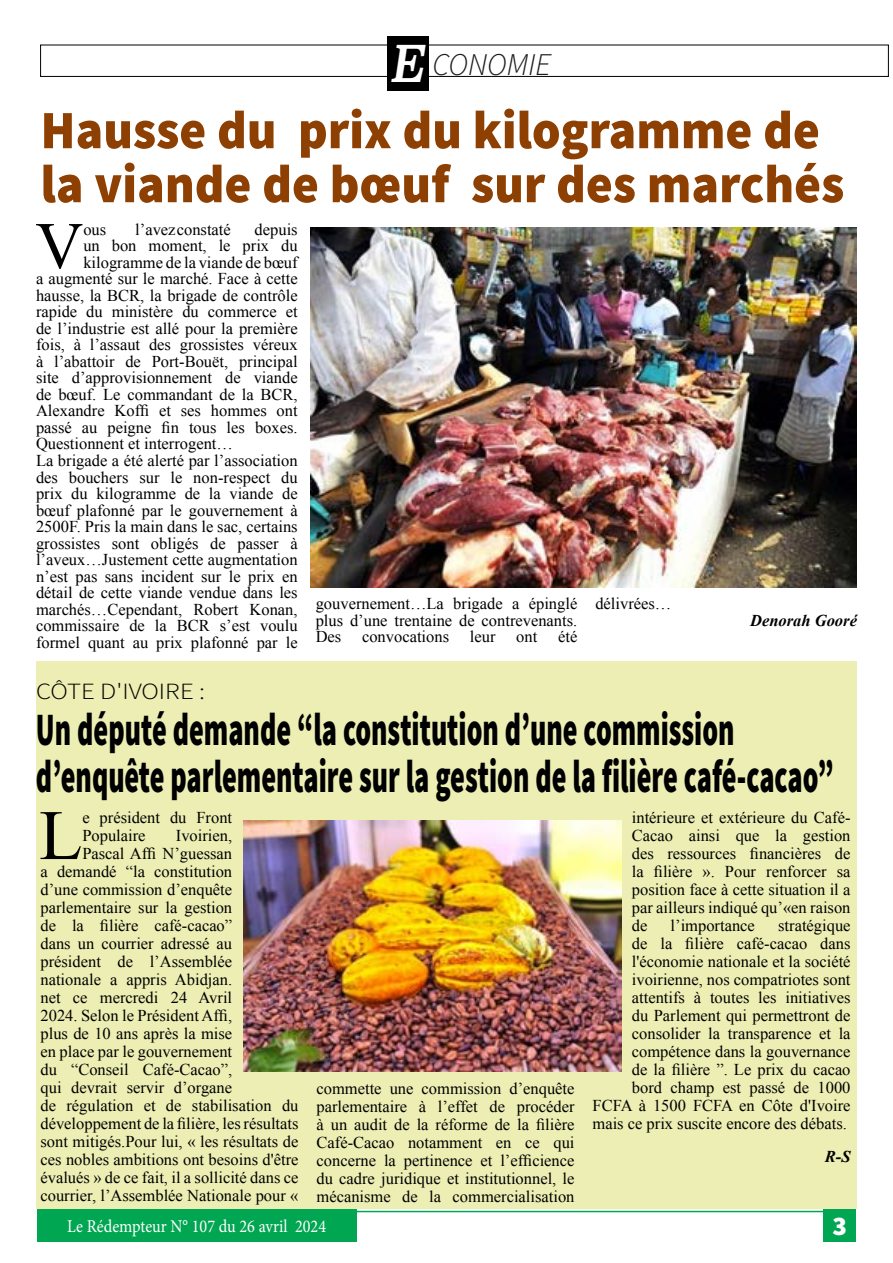
<style>
.page{position:relative;width:893px;height:1263px;background:#fff}
.page>*{position:absolute;margin:0;border:0;box-sizing:border-box;transform-origin:0 0}
.t1{font:70.8px "Times New Roman";color:#000}
.t2{font:66.3px "Times New Roman";color:#000}
.t3{font:900 54px/54px "Source Sans Pro";color:#8e4003;scale:.95 1}
.t4{font:900 46.5px/46.5px "Source Sans Pro";color:#000;scale:.61 1}
.t5{font:italic 300 31.65px "Source Sans Pro";color:#1c1c1c}
.t6{font:900 27px "Source Sans Pro";color:#fff}
.t7{font:300 23.25px "Source Sans Pro";color:#000;scale:1.16 1}
.t8{font:18px "Minion Pro";color:#fff;scale:.9 1}
.t9{font:16.5px/18px "Times New Roman";color:#000;text-align:justify}
.t10{font:italic 700 16.5px "Times New Roman";color:#000}
.s1{font-family:"Superclarendon";font-weight:400;font-size:49.5px;color:#fff}
</style>
<div class="page">
<div style="left:36px;top:662px;width:821px;height:547px;background:#eceeb3"></div>
<div style="left:824px;top:1209px;width:32px;height:32px;background:#00a651"></div>
<div style="left:37px;top:1209px;width:319px;height:33px;background:#00a651"></div>
<hr style="left:327px;top:1211px;width:529px;height:1px;background:#00a651">
<div style="left:40px;top:45px;width:848px;height:32px;border:1px solid #000"></div>
<div style="left:387px;top:36px;width:42px;height:54px;background:#000"></div>
<img style="left:310px;top:227px;width:547px;height:360px">
<img style="left:243px;top:821px;width:378px;height:250px">
<h3 class="t5" style="left:390px;top:45px;width:163px"><span class="s1">E</span> CONOMIE</h3>
<h3 class="t3" style="left:40px;top:106px;width:848px">Hausse du prix du kilogramme de la viande de bœuf sur des marchés</h3>
<h2 class="t2" style="left:35px;top:201px;width:48px">V</h2>
<p class="t9" style="left:83px;top:220px;width:24px">ous</p>
<p class="t9" style="left:135px;top:220px;width:97px">l’avez constaté</p>
<p class="t9" style="left:255px;top:220px;width:45px">depuis</p>
<p class="t9" style="left:83px;top:237px;width:216px">un bon moment, le prix du</p>
<p class="t9" style="left:83px;top:253px;width:217px">kilogramme de la viande de bœuf</p>
<p class="t9" style="left:36px;top:270px;width:263px">a augmenté sur le marché. Face à cette</p>
<p class="t9" style="left:36px;top:286px;width:263px">hausse, la BCR, la brigade de contrôle</p>
<p class="t9" style="left:36px;top:303px;width:263px">rapide du ministère du commerce et</p>
<p class="t9" style="left:36px;top:319px;width:263px">de l’industrie est allé pour la première</p>
<p class="t9" style="left:36px;top:336px;width:263px">fois, à l’assaut des grossistes véreux</p>
<p class="t9" style="left:36px;top:352px;width:263px">à l’abattoir de Port-Bouët, principal</p>
<p class="t9" style="left:36px;top:369px;width:263px">site d’approvisionnement de viande</p>
<p class="t9" style="left:36px;top:385px;width:263px">de bœuf. Le commandant de la BCR,</p>
<p class="t9" style="left:36px;top:402px;width:263px">Alexandre Koffi et ses hommes ont</p>
<p class="t9" style="left:36px;top:418px;width:263px">passé au peigne fin tous les boxes.</p>
<p class="t9" style="left:36px;top:435px;width:199px">Questionnent et interrogent…</p>
<p class="t9" style="left:36px;top:451px;width:263px">La brigade a été alerté par l’association</p>
<p class="t9" style="left:36px;top:468px;width:263px">des bouchers sur le non-respect du</p>
<p class="t9" style="left:36px;top:484px;width:263px">prix du kilogramme de la viande de</p>
<p class="t9" style="left:36px;top:501px;width:263px">bœuf plafonné par le gouvernement à</p>
<p class="t9" style="left:36px;top:517px;width:263px">2500F. Pris la main dans le sac, certains</p>
<p class="t9" style="left:36px;top:534px;width:263px">grossistes sont obligés de passer à</p>
<p class="t9" style="left:36px;top:550px;width:263px">l’aveux…Justement cette augmentation</p>
<p class="t9" style="left:36px;top:567px;width:263px">n’est pas sans incident sur le prix en</p>
<p class="t9" style="left:36px;top:583px;width:263px">détail de cette viande vendue dans les</p>
<p class="t9" style="left:36px;top:600px;width:263px">marchés…Cependant, Robert Konan,</p>
<p class="t9" style="left:36px;top:616px;width:263px">commissaire de la BCR s’est voulu</p>
<p class="t9" style="left:36px;top:633px;width:263px">formel quant au prix plafonné par le</p>
<p class="t9" style="left:316px;top:595px;width:263px;line-height:16.5px">gouvernement…La brigade a épinglé plus d’une trentaine de contrevenants.<br>Des</p>
<p class="t9" style="left:595px;top:595px;width:78px">délivrées…</p>
<p class="t10" style="left:750px;top:609px;width:108px">Denorah Gooré</p>
<p class="t9" style="left:362px;top:628px;width:89px">convocations</p>
<p class="t9" style="left:470px;top:628px;width:27px">leur</p>
<p class="t9" style="left:516px;top:628px;width:23px">ont</p>
<p class="t9" style="left:558px;top:628px;width:21px">été</p>
<h3 class="t7" style="left:36px;top:677px;width:147px">CÔTE D'IVOI RE :</h3>
<h3 class="t4" style="left:36px;top:709px;width:1309px">Un député demande “la constitution d’une commission d’enquête parlementaire sur la gestion de la filière café-cacao”</h3>
<h1 class="t1" style="left:39px;top:788px;width:45px">L</h1>
<p class="t9" style="left:82px;top:808px;width:151px">e président du Front<br>Populaire</p>
<p class="t9" style="left:632px;top:808px;width:220px">intérieure et extérieure du Café-Cacao ainsi que la gestion des ressources financières de la filière ». Pour renforcer sa position face à cette situation il a par ailleurs indiqué qu’«en raison de</p>
<p class="t9" style="left:176px;top:826px;width:58px">Ivoirien,</p>
<p class="t9" style="left:82px;top:844px;width:151px">Pascal Affi N’guessan</p>
<p class="t9" style="left:40px;top:862px;width:193px">a demandé “la constitution</p>
<p class="t9" style="left:40px;top:880px;width:193px">d’une commission d’enquête</p>
<p class="t9" style="left:40px;top:898px;width:193px">parlementaire sur la gestion</p>
<p class="t9" style="left:40px;top:916px;width:193px">de la filière café-cacao”</p>
<p class="t9" style="left:40px;top:934px;width:193px">dans un courrier adressé au</p>
<p class="t9" style="left:40px;top:952px;width:193px">président de l’Assemblée</p>
<p class="t9" style="left:40px;top:970px;width:193px">nationale a appris Abidjan.</p>
<p class="t9" style="left:40px;top:988px;width:193px">net ce mercredi 24 Avril</p>
<p class="t9" style="left:40px;top:1006px;width:193px">2024. Selon le Président Affi,</p>
<p class="t9" style="left:40px;top:1024px;width:193px">plus de 10 ans après la mise</p>
<p class="t9" style="left:40px;top:1042px;width:193px">en place par le gouvernement</p>
<p class="t9" style="left:40px;top:1060px;width:193px">du “Conseil Café-Cacao”,</p>
<p class="t9" style="left:40px;top:1078px;width:193px">qui devrait servir d’organe</p>
<p class="t9" style="left:40px;top:1096px;width:260px">de régulation et de stabilisation du</p>
<p class="t9" style="left:40px;top:1114px;width:260px">développement de la filière, les résultats</p>
<p class="t9" style="left:40px;top:1132px;width:260px">sont mitigés.Pour lui, « les résultats de</p>
<p class="t9" style="left:40px;top:1150px;width:260px">ces nobles ambitions ont besoins d'être</p>
<p class="t9" style="left:40px;top:1168px;width:260px">évalués » de ce fait, il a sollicité dans ce</p>
<p class="t9" style="left:40px;top:1186px;width:260px">courrier, l’Assemblée Nationale pour «</p>
<p class="t9" style="left:592px;top:916px;width:260px;text-align:right">stratégique<br>de la filière café-cacao dans l'économie nationale et la société ivoirienne, nos compatriotes sont attentifs à toutes les initiatives<br>du Parlement qui permettront de consolider la transparence et la compétence dans la gouvernance<br>de la filière ”. Le prix du cacao<br>bord champ est passé de 1000<br>FCFA à 1500 FCFA en Côte d'Ivoire mais ce prix suscite encore des débats.</p>
<p class="t10" style="left:825px;top:1145px;width:27px">R-S</p>
<p class="t9" style="left:671px;top:916px;width:86px">l’importance</p>
<p class="t9" style="left:316px;top:1079px;width:260px">commette une commission d’enquête parlementaire à l’effet de procéder à un audit de la réforme de la filière Café-Cacao notamment en ce qui concerne la pertinence et l’efficience du cadre juridique et institutionnel, le mécanisme de la commercialisation</p>
<p class="t8" style="left:67px;top:1214px;width:289px">Le Rédempteur N° 107 du 26 avril 2024</p>
<h3 class="t6" style="left:832px;top:1208px;width:16px">3</h3>
</div>
